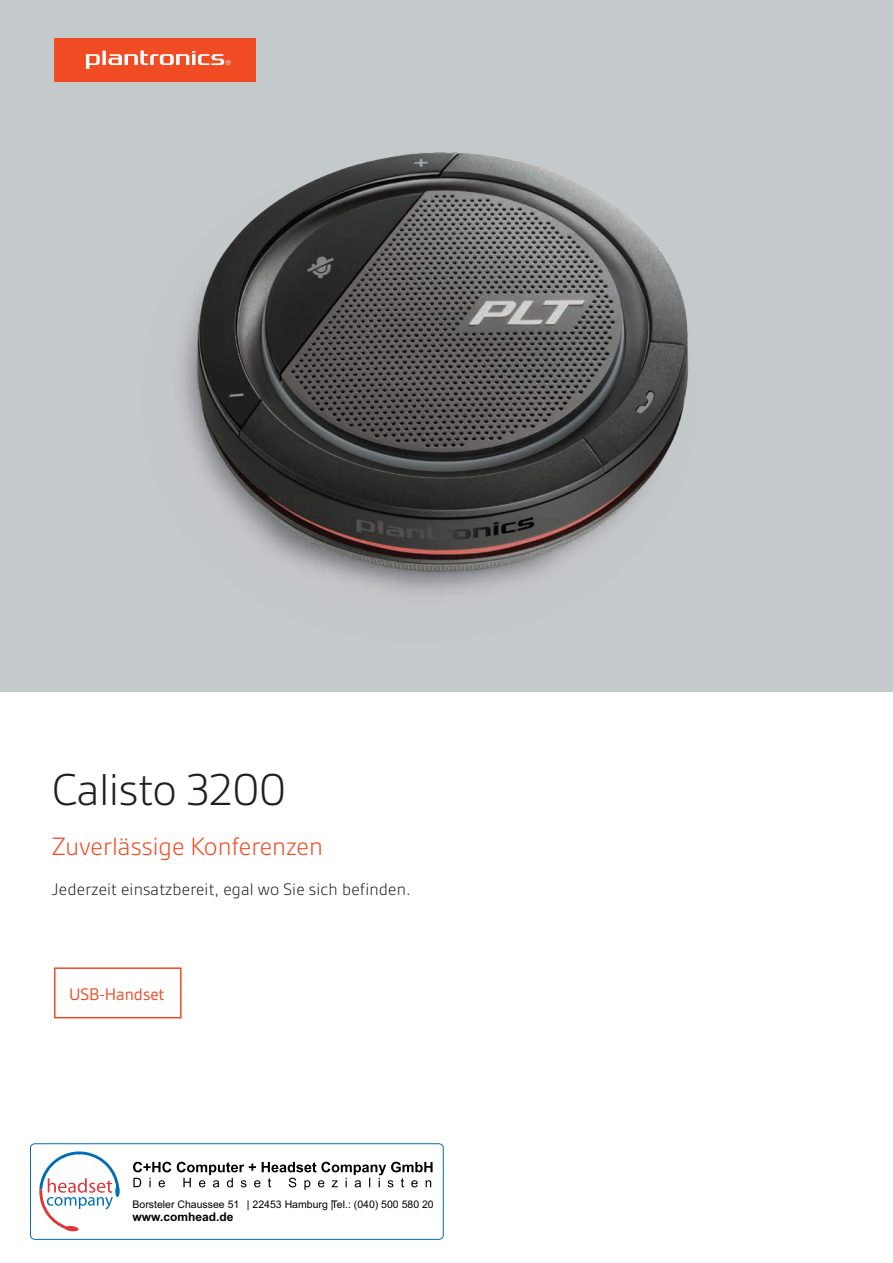
<style>
.page{position:relative;width:893px;height:1263px;background:#fff}
.page>*{position:absolute;margin:0;border:0;box-sizing:border-box;transform-origin:0 0}
.t1{font:300 48px "Gesta";letter-spacing:-.01em;color:#231f20}
.t2{font:300 27px "Gesta";color:#f04b23}
.t3{font:300 18px "Gesta";letter-spacing:.01em;color:#231f20}
.t4{font:18px "Gesta";color:#f04b23}
.t5{font:700 12px "Arial";color:#000}
.t6{font:10.5px "Arial";color:#000}
</style>
<div class="page">
<div style="left:0;top:0;width:893px;height:691px;background:#c4c9cc"></div>
<div style="left:54px;top:38px;width:202px;height:43px;background:#f04b23"></div>
<svg style="left:86px;top:51px;width:145px;height:18px"></svg>
<img style="left:54px;top:81px;width:635px;height:514px">
<div style="left:54px;top:967px;width:128px;height:51px;border:2px solid #f04b23"></div>
<div style="left:30px;top:1143px;width:413px;height:96px;background:#fff;border:1px solid #006eb5;border-radius:4px"></div>
<svg style="left:133px;top:1162px;width:300px;height:28px"></svg>
<svg style="left:39px;top:1151px;width:81px;height:80px"></svg>
<h1 class="t1" style="left:52px;top:762px;width:236px">Calisto 3200</h1>
<h2 class="t2" style="left:52px;top:831px;width:272px">Zuverlässige Konferenzen</h2>
<h3 class="t3" style="left:52px;top:879px;width:360px">Jederzeit einsatzbereit, egal wo Sie sich befinden.</h3>
<h3 class="t4" style="left:69px;top:983px;width:97px">USB-Handset</h3>
<p class="t6" style="left:133px;top:1200px;width:303px">Borsteler Chaussee 51 | 22453 Hamburg | Tel.: (040) 500 580 20</p>
<p class="t5" style="left:133px;top:1212px;width:102px">www.comhead.de</p>
</div>
